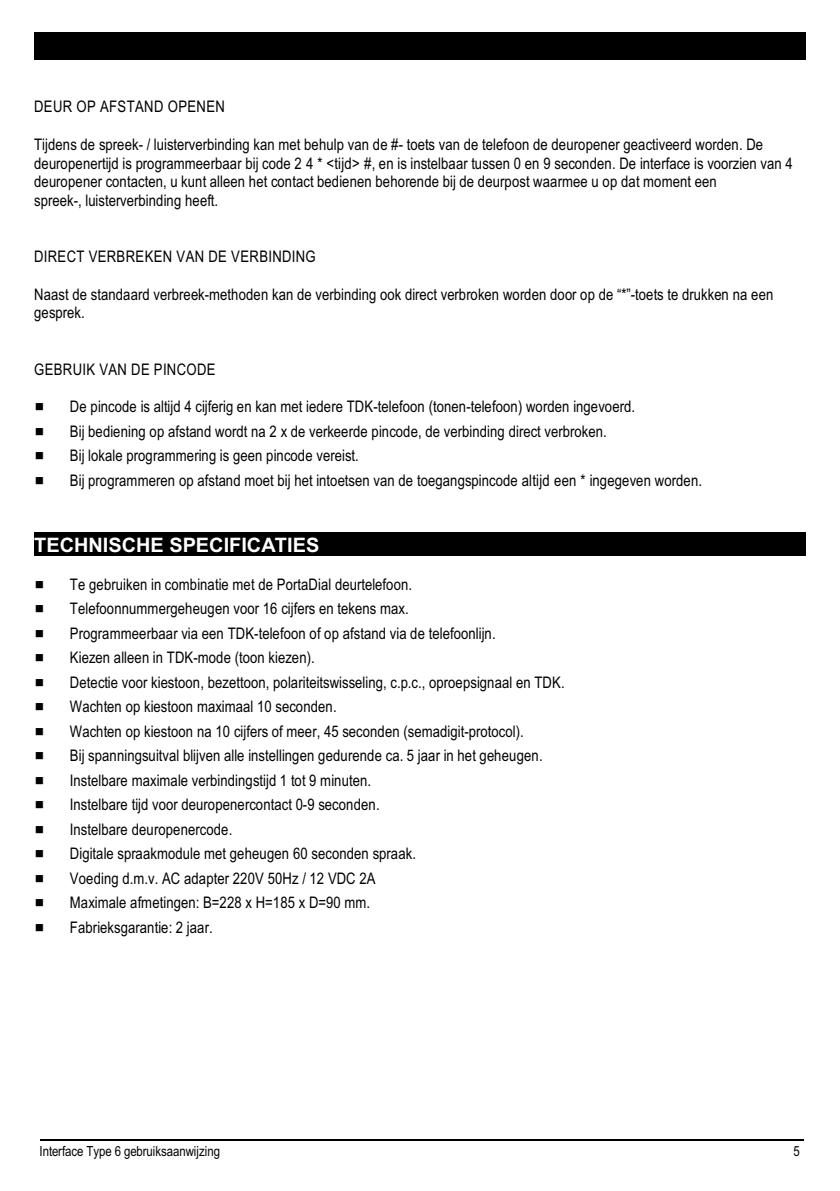
<style>
.page{position:relative;width:840px;height:1191px;background:#fff}
.page>*{position:absolute;margin:0;border:0;box-sizing:border-box;transform-origin:0 0}
.t1{font:700 20px "Arial";color:#fff}
.t2{font:16px/24.4px "Arial Narrow";letter-spacing:.005em;color:#000}
.t3{font:16px "Arial Narrow";letter-spacing:.025em;color:#000}
.t4{font:14px "Arial Narrow";color:#000}
</style>
<div class="page">
<div style="left:34px;top:32px;width:770px;height:28px;background:#000"></div>
<div style="left:34px;top:532px;width:770px;height:24px;background:#000"></div>
<hr style="left:40px;top:1139px;width:763px;height:1px;background:#000">
<p class="t3" style="left:34px;top:101px;width:192px">DEUR OP AFSTAND OPENEN</p>
<p class="t2" style="left:34px;top:136px;width:759px;line-height:18.8px">Tijdens de spreek- / luisterverbinding kan met behulp van de #- toets van de telefoon de deuropener geactiveerd worden. De deuropenertijd is programmeerbaar bij code 2 4 * &lt;tijd&gt; #, en is instelbaar tussen 0 en 9 seconden. De interface is voorzien van 4 deuropener contacten, u kunt alleen het contact bedienen behorende bij de deurpost waarmee u op dat moment een<br>spreek-, luisterverbinding heeft.</p>
<p class="t3" style="left:34px;top:251px;width:283px">DIRECT VERBREKEN VAN DE VERBINDING</p>
<p class="t2" style="left:34px;top:286px;width:740px;line-height:18.8px">Naast de standaard verbreek-methoden kan de verbinding ook direct verbroken worden door op de “*”-toets te drukken na een gesprek.</p>
<p class="t3" style="left:34px;top:363px;width:183px">GEBRUIK VAN DE PINCODE</p>
<p class="t2" style="left:70px;top:396px;width:633px">De pincode is altijd 4 cijferig en kan met iedere TDK-telefoon (tonen-telefoon) worden ingevoerd.<br>Bij bediening op afstand wordt na 2 x de verkeerde pincode, de verbinding direct verbroken.<br>Bij lokale programmering is geen pincode vereist.<br>Bij programmeren op afstand moet bij het intoetsen van de toegangspincode altijd een * ingegeven worden.</p>
<p class="t1" style="left:34px;top:537px;width:286px">TECHNISCHE SPECIFICATIES</p>
<p class="t2" style="left:70px;top:573px;width:496px">Te gebruiken in combinatie met de PortaDial deurtelefoon.<br>Telefoonnummergeheugen voor 16 cijfers en tekens max.<br>Programmeerbaar via een TDK-telefoon of op afstand via de telefoonlijn.<br>Kiezen alleen in TDK-mode (toon kiezen).<br>Detectie voor kiestoon, bezettoon, polariteitswisseling, c.p.c., oproepsignaal en TDK.<br>Wachten op kiestoon maximaal 10 seconden.<br>Wachten op kiestoon na 10 cijfers of meer, 45 seconden (semadigit-protocol).<br>Bij spanningsuitval blijven alle instellingen gedurende ca. 5 jaar in het geheugen.<br>Instelbare maximale verbindingstijd 1 tot 9 minuten.<br>Instelbare tijd voor deuropenercontact 0-9 seconden.<br>Instelbare deuropenercode.<br>Digitale spraakmodule met geheugen 60 seconden spraak.<br>Voeding d.m.v. AC adapter 220V 50Hz / 12 VDC 2A<br>Maximale afmetingen: B=228 x H=185 x D=90 mm.<br>Fabrieksgarantie: 2 jaar.</p>
<p class="t4" style="left:40px;top:1145px;width:182px">Interface Type 6 gebruiksaanwijzing</p>
<p class="t4" style="left:793px;top:1145px;width:8px">5</p>
</div>
